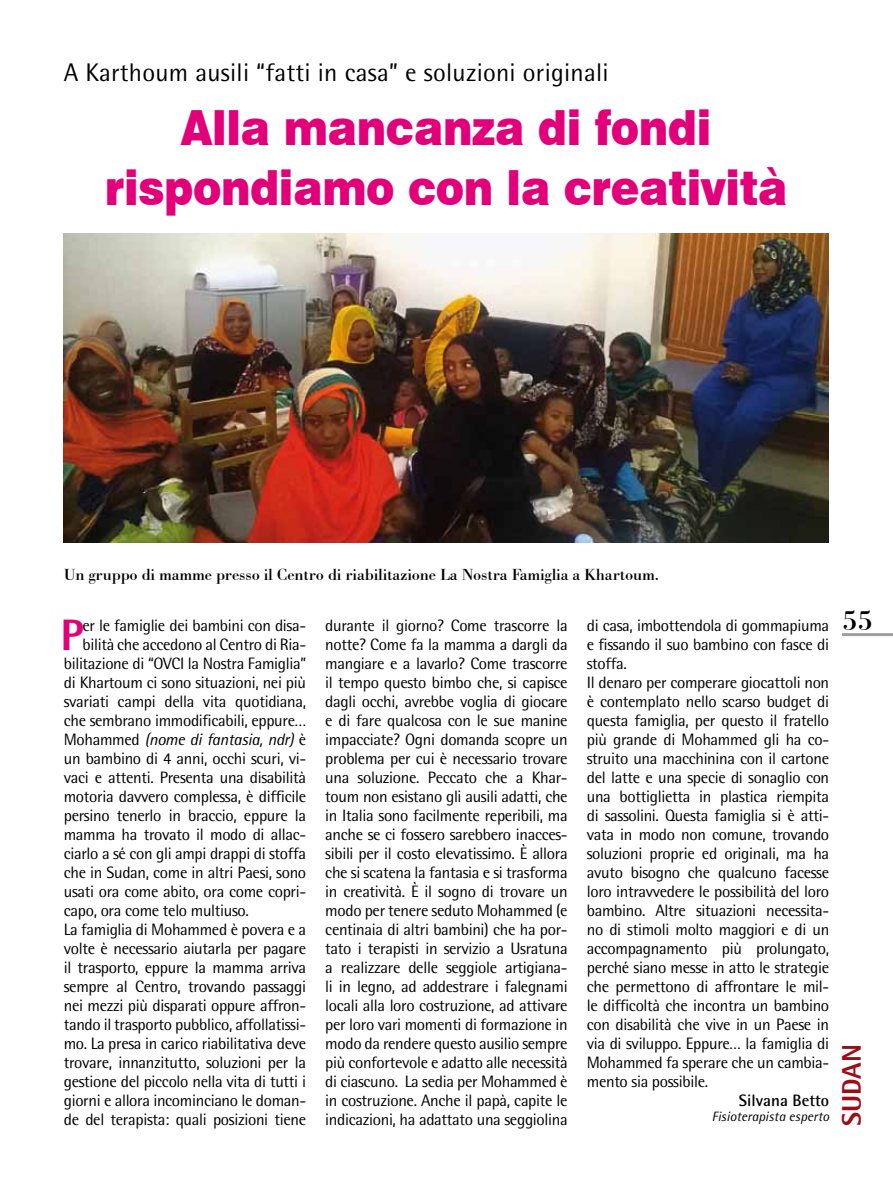
<style>
.page{position:relative;width:893px;height:1191px;background:#fff}
.page>*{position:absolute;margin:0;border:0;box-sizing:border-box;transform-origin:0 0}
.t1{font:900 48.45px/60px "Swiss 721 BT";letter-spacing:-.01em;color:#e2007a;text-align:center;scale:.89 1}
.t2{font:800 43.95px "Rotis Semi Sans Std";color:#e2007a}
.t3{font:30px "Bodoni BT";color:#000}
.t4{font:800 27px "Rotis Semi Sans Std";color:#9d0d16}
.t5{font:25.5px "Rotis Semi Sans Std";letter-spacing:.01em;color:#000}
.t6{font:16.5px/18.9px "Rotis Semi Sans Std";letter-spacing:-.02em;color:#000;text-align:justify}
.t7{font:16.5px "Bodoni BT";letter-spacing:-.01em;color:#000}
.t8{font:italic 16.5px "Rotis Semi Sans Std";letter-spacing:-.02em;color:#000}
.t9{font:700 16.5px "Rotis Semi Sans Std";color:#000}
.t10{font:italic 13.5px "Rotis Semi Sans Std";color:#000}
.s1{font-style:normal}
</style>
<div class="page">
<hr style="left:842px;top:633px;width:51px;height:3px;background:#9c9e9f">
<img style="left:64px;top:234px;width:764px;height:308px">
<h3 class="t5" style="left:64px;top:58px;width:546px">A Karthoum ausili “fatti in casa” e soluzioni originali</h3>
<h1 class="t1" style="left:105px;top:97px;width:769px">Alla mancanza di fondi rispondiamo con la creatività</h1>
<p class="t7" style="left:64px;top:564px;width:597px">Un gruppo di mamme presso il Centro di riabilitazione La Nostra Famiglia a Khartoum.</p>
<h2 class="t2" style="left:61px;top:607px;width:24px">P</h2>
<p class="t6" style="left:82px;top:616px;width:225px">er le famiglie dei bambini con disa-</p>
<p class="t6" style="left:82px;top:635px;width:225px">bilità che accedono al Centro di Ria-</p>
<p class="t6" style="left:64px;top:654px;width:244px">bilitazione di “OVCI la Nostra Famiglia”</p>
<p class="t6" style="left:64px;top:673px;width:244px">di Khartoum ci sono situazioni, nei più</p>
<p class="t6" style="left:64px;top:692px;width:244px">svariati campi della vita quotidiana,</p>
<p class="t6" style="left:64px;top:711px;width:244px">che sembrano immodificabili, eppure…</p>
<p class="t8" style="left:64px;top:729px;width:244px"><span class="s1">Mohammed</span> (nome di fantasia, ndr) <span class="s1">è</span></p>
<p class="t6" style="left:64px;top:749px;width:244px">un bambino di 4 anni, occhi scuri, vi-</p>
<p class="t6" style="left:64px;top:768px;width:244px">vaci e attenti. Presenta una disabilità</p>
<p class="t6" style="left:64px;top:787px;width:244px">motoria davvero complessa, è difficile</p>
<p class="t6" style="left:64px;top:806px;width:244px">persino tenerlo in braccio, eppure la</p>
<p class="t6" style="left:64px;top:825px;width:244px">mamma ha trovato il modo di allac-</p>
<p class="t6" style="left:64px;top:844px;width:244px">ciarlo a sé con gli ampi drappi di stoffa</p>
<p class="t6" style="left:64px;top:863px;width:244px">che in Sudan, come in altri Paesi, sono</p>
<p class="t6" style="left:64px;top:882px;width:244px">usati ora come abito, ora come copri-</p>
<p class="t6" style="left:64px;top:901px;width:187px">capo, ora come telo multiuso.</p>
<p class="t6" style="left:64px;top:920px;width:244px">La famiglia di Mohammed è povera e a</p>
<p class="t6" style="left:64px;top:939px;width:244px">volte è necessario aiutarla per pagare</p>
<p class="t6" style="left:64px;top:957px;width:244px">il trasporto, eppure la mamma arriva</p>
<p class="t6" style="left:64px;top:976px;width:244px">sempre al Centro, trovando passaggi</p>
<p class="t6" style="left:64px;top:995px;width:244px">nei mezzi più disparati oppure affron-</p>
<p class="t6" style="left:64px;top:1014px;width:244px">tando il trasporto pubblico, affollatissi-</p>
<p class="t6" style="left:64px;top:1033px;width:244px">mo. La presa in carico riabilitativa deve</p>
<p class="t6" style="left:64px;top:1052px;width:244px">trovare, innanzitutto, soluzioni per la</p>
<p class="t6" style="left:64px;top:1071px;width:244px">gestione del piccolo nella vita di tutti i</p>
<p class="t6" style="left:64px;top:1090px;width:244px">giorni e allora incominciano le doman-</p>
<p class="t6" style="left:64px;top:1109px;width:244px">de del terapista: quali posizioni tiene</p>
<p class="t6" style="left:325px;top:616px;width:244px">durante il giorno? Come trascorre la notte? Come fa la mamma a dargli da mangiare e a lavarlo? Come trascorre il tempo questo bimbo che, si capisce dagli occhi, avrebbe voglia di giocare e di fare qualcosa con le sue manine impacciate? Ogni domanda scopre un problema per cui è necessario trovare una soluzione. Peccato che a Khar&shy;toum non esistano gli ausili adatti, che in Italia sono facilmente reperibili, ma anche se ci fossero sarebbero inacces&shy;sibili per il costo elevatissimo. È allora che si scatena la fantasia e si trasforma in creatività. È il sogno di trovare un modo per tenere seduto Mohammed (e centinaia di altri bambini) che ha por&shy;tato i terapisti in servizio a Usratuna a realizzare delle seggiole artigiana&shy;li in legno, ad addestrare i falegnami locali alla loro costruzione, ad attivare per loro vari momenti di formazione in modo da rendere questo ausilio sempre più confortevole e adatto alle necessità di ciascuno. La sedia per Mohammed è in costruzione. Anche il papà, capite le indicazioni, ha adattato una seggiolina</p>
<p class="t6" style="left:587px;top:616px;width:244px;text-align:left">di casa, imbottendola di gommapiuma e fissando il suo bambino con fasce di stoffa.<br>Il denaro per comperare giocattoli non è contemplato nello scarso budget di questa famiglia, per questo il fratello più grande di Mohammed gli ha co&shy;struito una macchinina con il cartone del latte e una specie di sonaglio con una bottiglietta in plastica riempita di sassolini. Questa famiglia si è atti&shy;vata in modo non comune, trovando soluzioni proprie ed originali, ma ha avuto bisogno che qualcuno facesse loro intravvedere le possibilità del loro bambino. Altre situazioni necessita&shy;no di stimoli molto maggiori e di un accompagnamento più prolungato, perché siano messe in atto le strategie che permettono di affrontare le mil&shy;le difficoltà che incontra un bambino con disabilità che vive in un Paese in via di sviluppo. Eppure… la famiglia di Mohammed fa sperare che un cambia&shy;mento sia possibile.</p>
<p class="t9" style="left:739px;top:1090px;width:92px">Silvana Betto</p>
<p class="t10" style="left:712px;top:1108px;width:119px">Fisioterapista esperto</p>
<h3 class="t3" style="left:842px;top:601px;width:32px">55</h3>
<h3 class="t4" style="left:834px;top:1126px;width:84px;rotate:-90deg">SUDAN</h3>
</div>
